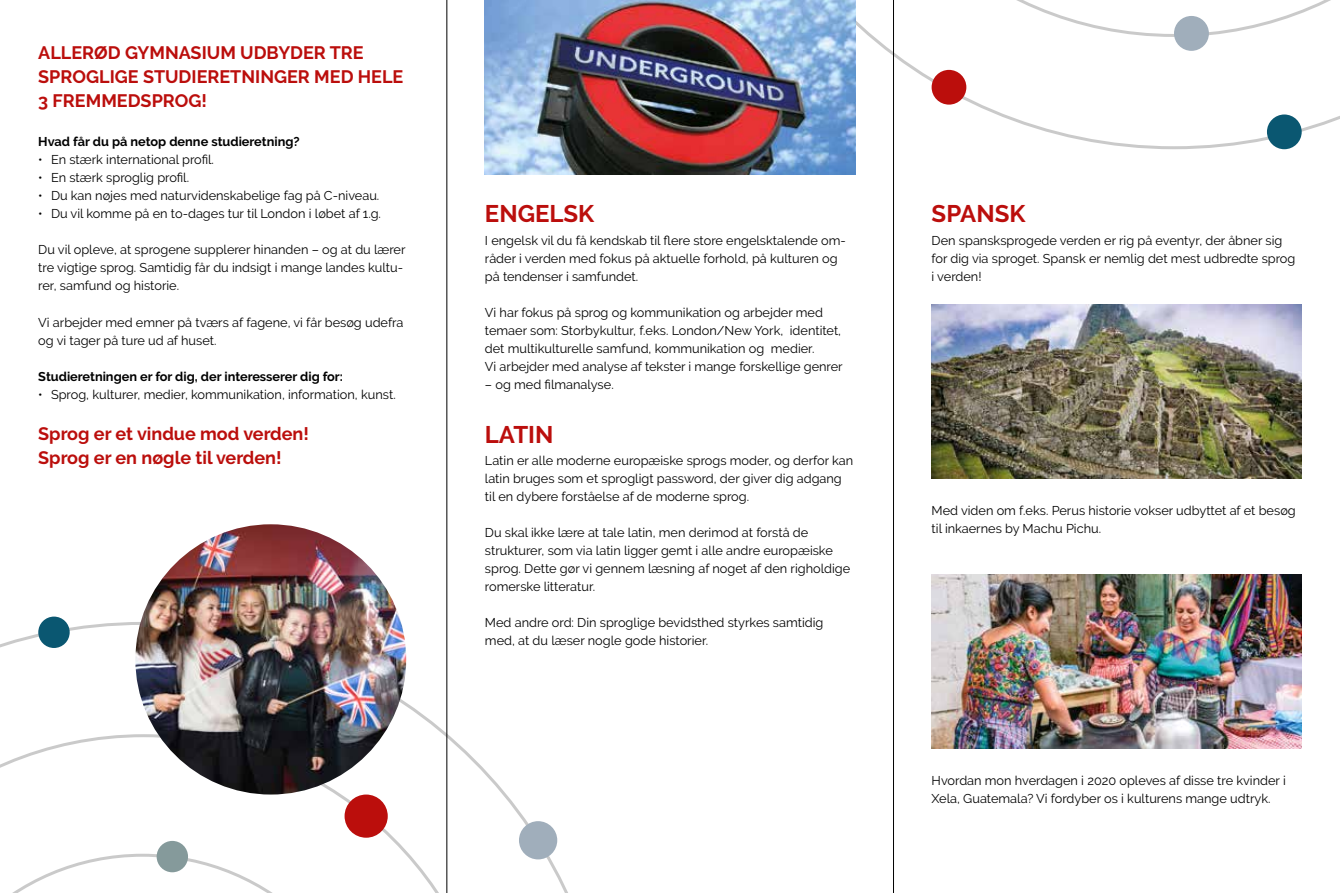
<style>
.page{position:relative;width:1340px;height:893px;background:#fff}
.page>*{position:absolute;margin:0;border:0;box-sizing:border-box;transform-origin:0 0}
.t1{font:700 24px "Raleway";color:#bb0e0c}
.t2{font:700 18px/24px "Raleway";color:#bb0e0c}
.t3{font:12.75px/18px "Raleway";color:#000}
.t4{font:700 12.75px "Raleway";color:#000}
</style>
<div class="page">
<svg style="left:855px;top:0;width:484px;height:151px"></svg>
<img style="left:485px;top:0;width:370px;height:174px">
<img style="left:931px;top:304px;width:370px;height:174px">
<img style="left:931px;top:574px;width:370px;height:174px">
<svg style="left:0;top:620px;width:568px;height:273px"></svg>
<svg style="left:0;top:852px;width:379px;height:41px"></svg>
<img style="left:135px;top:524px;width:271px;height:270px;border-radius:135px">
<div style="left:38px;top:617px;width:32px;height:31px;background:#0a5771;border-radius:50%"></div>
<div style="left:519px;top:821px;width:38px;height:38px;background:#a0aebb;border-radius:50%"></div>
<div style="left:344px;top:794px;width:44px;height:44px;background:#bb0e0c;border-radius:50%"></div>
<div style="left:157px;top:841px;width:31px;height:31px;background:#859a9b;border-radius:50%"></div>
<div style="left:931px;top:70px;width:35px;height:35px;background:#bb0e0c;border-radius:50%"></div>
<div style="left:1173px;top:16px;width:35px;height:35px;background:#a0aebb;border-radius:50%"></div>
<div style="left:1266px;top:114px;width:35px;height:35px;background:#0a5771;border-radius:50%"></div>
<hr style="left:446px;top:0;width:1px;height:893px;background:#000">
<hr style="left:893px;top:0;width:1px;height:893px;background:#000">
<h2 class="t2" style="left:38px;top:41px;width:367px">ALLERØD GYMNASIUM UDBYDER TRE<br>SPROGLIGE STUDIERETNINGER MED HELE<br>3 FREMMEDSPROG!</h2>
<p class="t4" style="left:38px;top:135px;width:263px">Hvad får du på netop denne studieretning?</p>
<p class="t3" style="left:38px;top:151px;width:177px">• En stærk international profil.</p>
<p class="t3" style="left:38px;top:169px;width:152px">• En stærk sproglig profil.</p>
<p class="t3" style="left:38px;top:187px;width:342px">• Du kan nøjes med naturvidenskabelige fag på C-niveau.</p>
<p class="t3" style="left:38px;top:205px;width:344px">• Du vil komme på en to-dages tur til London i løbet af 1.g.</p>
<p class="t3" style="left:38px;top:241px;width:369px">Du vil opleve, at sprogene supplerer hinanden – og at du lærer tre vigtige sprog. Samtidig får du indsigt i mange landes kultu&shy;rer, samfund og historie.</p>
<p class="t3" style="left:38px;top:313px;width:367px">Vi arbejder med emner på tværs af fagene, vi får besøg udefra og vi tager på ture ud af huset.</p>
<p class="t4" style="left:38px;top:369px;width:306px">Studieretningen er for dig, der interesserer dig for:</p>
<p class="t3" style="left:38px;top:385px;width:359px">• Sprog, kulturer, medier, kommunikation, information, kunst.</p>
<h2 class="t2" style="left:38px;top:422px;width:272px">Sprog er et vindue mod verden!<br>Sprog er en nøgle til verden!</h2>
<h1 class="t1" style="left:485px;top:200px;width:111px">ENGELSK</h1>
<p class="t3" style="left:485px;top:231px;width:362px">I engelsk vil du få kendskab til flere store engelsktalende om&shy;råder i verden med fokus på aktuelle forhold, på kulturen og på tendenser i samfundet.</p>
<p class="t3" style="left:485px;top:303px;width:359px">Vi har fokus på sprog og kommunikation og arbejder med temaer som: Storbykultur, f.eks. London/New York, identitet, det multikulturelle samfund, kommunikation og medier.<br>Vi arbejder med analyse af tekster i mange forskellige genrer</p>
<p class="t3" style="left:485px;top:375px;width:130px">– og med filmanalyse.</p>
<h1 class="t1" style="left:485px;top:421px;width:70px">LATIN</h1>
<p class="t3" style="left:485px;top:451px;width:370px">Latin er alle moderne europæiske sprogs moder, og derfor kan latin bruges som et sprogligt password, der giver dig adgang til en dybere forståelse af de moderne sprog.</p>
<p class="t3" style="left:485px;top:523px;width:367px">Du skal ikke lære at tale latin, men derimod at forstå de strukturer, som via latin ligger gemt i alle andre europæiske sprog. Dette gør vi gennem læsning af noget af den righoldige romerske litteratur.</p>
<p class="t3" style="left:485px;top:613px;width:340px">Med andre ord: Din sproglige bevidsthed styrkes samtidig med, at du læser nogle gode historier.</p>
<h1 class="t1" style="left:931px;top:200px;width:95px">SPANSK</h1>
<p class="t3" style="left:931px;top:231px;width:365px">Den spansksprogede verden er rig på eventyr, der åbner sig for dig via sproget. Spansk er nemlig det mest udbredte sprog i verden!</p>
<p class="t3" style="left:931px;top:501px;width:366px">Med viden om f.eks. Perus historie vokser udbyttet af et besøg til inkaernes by Machu Pichu.</p>
<p class="t3" style="left:931px;top:771px;width:356px">Hvordan mon hverdagen i 2020 opleves af disse tre kvinder i<br>Xela, Guatemala? Vi fordyber os i kulturens mange udtryk.</p>
</div>
